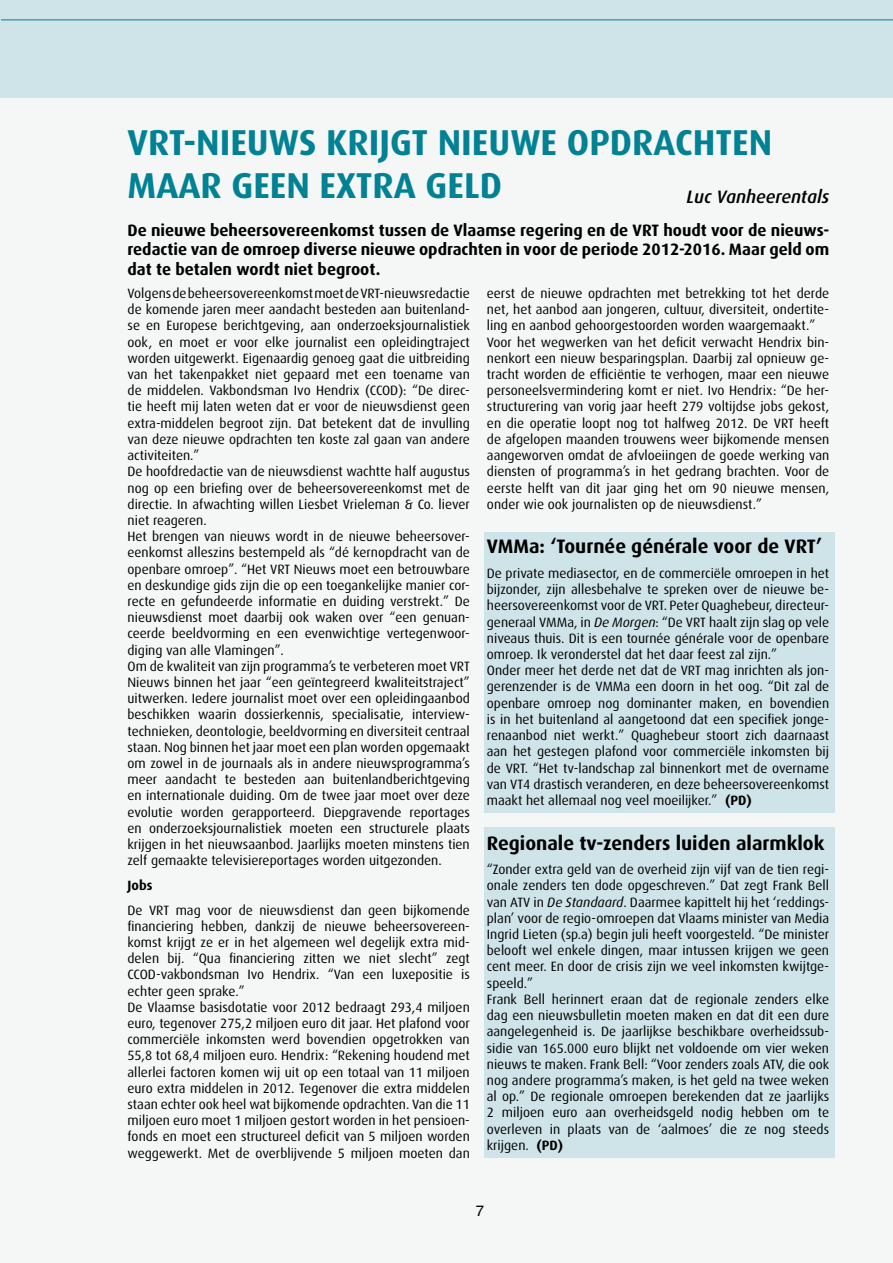
<style>
.page{position:relative;width:893px;height:1263px;background:#f5f6f6}
.page>*{position:absolute;margin:0;border:0;box-sizing:border-box;transform-origin:0 0}
.t1{font:700 36px/43.2px "Dax";color:#008294}
.t2{font:700 19.5px "Dax";color:#000}
.t3{font:italic 500 18px "Dax";color:#000}
.t4{font:700 16.5px/19.5px "Dax";color:#000;text-align:justify}
.t5{font:15px "Helvetica LT Std";color:#000}
.t6{font:13.5px/16.2px "Dax";color:#000}
.t7{font:700 13.5px "Dax";color:#000}
.s1{font-style:italic}
.s2{font-weight:700}
</style>
<div class="page">
<div style="left:0;top:0;width:893px;height:98px;background:#cee4e9"></div>
<hr style="left:0;top:20px;width:893px;height:1px;background:#008294">
<hr style="left:0;top:0;width:1px;height:98px;background:#cee4e9">
<div style="left:484px;top:532px;width:351px;height:281px;background:#cee4e9"></div>
<div style="left:484px;top:827px;width:351px;height:330px;background:#cee4e9"></div>
<h1 class="t1" style="left:128px;top:121px;width:646px">VRT-NIEUWS KRIJGT NIEUWE OPDRACHTEN<br>MAA</h1>
<h1 class="t1" style="left:200px;top:165px;width:303px">R GEEN EXTRA GELD</h1>
<p class="t4" style="left:128px;top:220px;width:703px">De nieuwe beheersovereenkomst tussen de Vlaamse regering en de VRT houdt voor de nieuws&shy;redactie van de omroep diverse nieuwe opdrachten in voor de periode 2012-2016. Maar geld om dat te betalen wordt niet begroot.</p>
<h3 class="t3" style="left:686px;top:187px;width:144px">Luc Vanheerentals</h3>
<p class="t6" style="left:127px;top:285px;width:344px">VolgensdebeheersovereenkomstmoetdeVRT-nieuwsredactie de komende jaren meer aandacht besteden aan buitenland&shy;se en Europese berichtgeving, aan onderzoeksjournalistiek ook, en moet er voor elke journalist een opleidingtraject worden uitgewerkt. Eigenaardig genoeg gaat die uitbreiding van het takenpakket niet gepaard met een toename van de middelen. Vakbondsman Ivo Hendrix (CCOD): “De direc&shy;tie heeft mij laten weten dat er voor de nieuwsdienst geen extra-middelen begroot zijn. Dat betekent dat de invulling van deze nieuwe opdrachten ten koste zal gaan van andere activiteiten.”<br>De hoofdredactie van de nieuwsdienst wachtte half augustus nog op een briefing over de beheersovereenkomst met de directie. In afwachting willen Liesbet Vrieleman &amp; Co. liever niet reageren.<br>Het brengen van nieuws wordt in de nieuwe beheersover&shy;eenkomst alleszins bestempeld als “dé kernopdracht van de openbare omroep”. “Het VRT Nieuws moet een betrouwbare en deskundige gids zijn die op een toegankelijke manier cor&shy;recte en gefundeerde informatie en duiding verstrekt.” De nieuwsdienst moet daarbij ook waken over “een genuan&shy;ceerde beeldvorming en een evenwichtige vertegenwoor&shy;diging van alle Vlamingen”.<br>Om de kwaliteit van zijn programma’s te verbeteren moet VRT Nieuws binnen het jaar “een geïntegreerd kwaliteitstraject” uitwerken. Iedere journalist moet over een opleidingaanbod beschikken waarin dossierkennis, specialisatie, interview&shy;technieken, deontologie, beeldvorming en diversiteit centraal staan. Nog binnen het jaar moet een plan worden opgemaakt om zowel in de journaals als in andere nieuwsprogramma’s meer aandacht te besteden aan buitenlandberichtgeving en internationale duiding. Om de twee jaar moet over deze evolutie worden gerapporteerd. Diepgravende reportages en onderzoeksjournalistiek moeten een structurele plaats krijgen in het nieuwsaanbod. Jaarlijks moeten minstens tien zelf gemaakte televisiereportages worden uitgezonden.</p>
<p class="t7" style="left:128px;top:877px;width:26px">Jobs</p>
<p class="t6" style="left:128px;top:902px;width:344px">De VRT mag voor de nieuwsdienst dan geen bijkomende financiering hebben, dankzij de nieuwe beheersovereen&shy;komst krijgt ze er in het algemeen wel degelijk extra mid&shy;delen bij. “Qua financiering zitten we niet slecht” zegt CCOD-vakbondsman Ivo Hendrix. “Van een luxepositie is echter geen sprake.”<br>De Vlaamse basisdotatie voor 2012 bedraagt 293,4 miljoen euro, tegenover 275,2 miljoen euro dit jaar. Het plafond voor commerciële inkomsten werd bovendien opgetrokken van 55,8 tot 68,4 miljoen euro. Hendrix: “Rekening houdend met allerlei factoren komen wij uit op een totaal van 11 miljoen euro extra middelen in 2012. Tegenover die extra middelen staan echter ook heel wat bijkomende opdrachten. Van die 11 miljoen euro moet 1 miljoen gestort worden in het pensioen&shy;fonds en moet een structureel deficit van 5 miljoen worden weggewerkt. Met de overblijvende 5 miljoen moeten dan</p>
<p class="t6" style="left:487px;top:285px;width:344px">eerst de nieuwe opdrachten met betrekking tot het derde net, het aanbod aan jongeren, cultuur, diversiteit, ondertite&shy;ling en aanbod gehoorgestoorden worden waargemaakt.” Voor het wegwerken van het deficit verwacht Hendrix bin&shy;nenkort een nieuw besparingsplan. Daarbij zal opnieuw ge&shy;tracht worden de efficiëntie te verhogen, maar een nieuwe personeelsvermindering komt er niet. Ivo Hendrix: “De her&shy;structurering van vorig jaar heeft 279 voltijdse jobs gekost, en die operatie loopt nog tot halfweg 2012. De VRT heeft de afgelopen maanden trouwens weer bijkomende mensen aangeworven omdat de afvloeiingen de goede werking van diensten of programma’s in het gedrang brachten. Voor de eerste helft van dit jaar ging het om 90 nieuwe mensen, onder wie ook journalisten op de nieuwsdienst.”</p>
<h2 class="t2" style="left:487px;top:536px;width:337px">VMMa: ‘Tournée générale voor de VRT’</h2>
<p class="t6" style="left:487px;top:565px;width:344px">De private mediasector, en de commerciële omroepen in het bijzonder, zijn allesbehalve te spreken over de nieuwe be&shy;heersovereenkomst voor de VRT. Peter Quaghebeur, directeur&shy;generaal VMMa, in <span class="s1">De Morgen</span>: “De VRT haalt zijn slag op vele niveaus thuis. Dit is een tournée générale voor de openbare omroep. Ik veronderstel dat het daar feest zal zijn.”<br>Onder meer het derde net dat de VRT mag inrichten als jon&shy;gerenzender is de VMMa een doorn in het oog. “Dit zal de openbare omroep nog dominanter maken, en bovendien is in het buitenland al aangetoond dat een specifiek jonge&shy;renaanbod niet werkt.” Quaghebeur stoort zich daarnaast aan het gestegen plafond voor commerciële inkomsten bij de VRT. “Het tv-landschap zal binnenkort met de overname van VT4 drastisch veranderen, en deze beheersovereenkomst maakt het allemaal nog veel moeilijker.” <span class="s2">(PD)</span></p>
<h2 class="t2" style="left:487px;top:832px;width:339px">Regionale tv-zenders luiden alarmklok</h2>
<p class="t6" style="left:487px;top:862px;width:344px">“Zonder extra geld van de overheid zijn vijf van de tien regi&shy;onale zenders ten dode opgeschreven.” Dat zegt Frank Bell van ATV in <span class="s1">De Standaard</span>. Daarmee kapittelt hij het ‘reddings&shy;plan’ voor de regio-omroepen dat Vlaams minister van Media Ingrid Lieten (sp.a) begin juli heeft voorgesteld. “De minister belooft wel enkele dingen, maar intussen krijgen we geen cent meer. En door de crisis zijn we veel inkomsten kwijtge&shy;speeld.”<br>Frank Bell herinnert eraan dat de regionale zenders elke dag een nieuwsbulletin moeten maken en dat dit een dure aangelegenheid is. De jaarlijkse beschikbare overheidssub&shy;sidie van 165.000 euro blijkt net voldoende om vier weken nieuws te maken. Frank Bell: “Voor zenders zoals ATV, die ook nog andere programma’s maken, is het geld na twee weken al op.” De regionale omroepen berekenden dat ze jaarlijks 2 miljoen euro aan overheidsgeld nodig hebben om te overleven in plaats van de ‘aalmoes’ die ze nog steeds krijgen. <span class="s2">(PD)</span></p>
<p class="t5" style="left:476px;top:1202px;width:10px">7</p>
</div>
